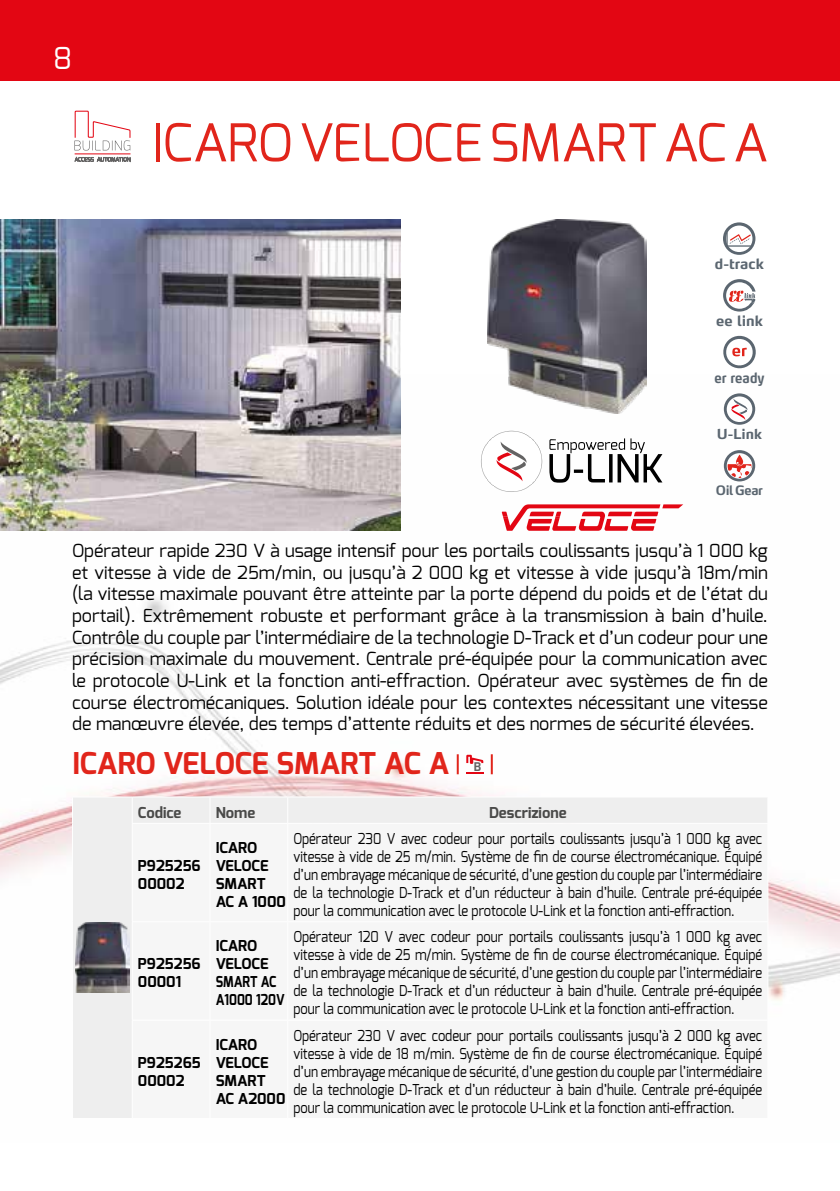
<style>
.page{position:relative;width:840px;height:1191px;background:#fff}
.page>*{position:absolute;margin:0;border:0;box-sizing:border-box;transform-origin:0 0}
.t1{font:52px "Exo";color:#e1251b}
.t2{font:700 30px "Exo";color:#e1251b}
.t3{font:30px "Exo";color:#fff}
.t4{font:18px/21.6px "Exo";color:#000;text-align:justify}
.t5{font:15px/18px "Exo";color:#000;text-align:justify;scale:.86 1}
.t6{font:700 15px/18px "Exo";color:#000}
.t7{font:700 15px "Exo";color:#4a4a49}
.t8{font:700 14px "Max LF";color:#5b6670}
.t9{font:700 14px "Max LF";color:#5b6670;scale:.89 1}
.t10{font:700 13.6px "Max LF";color:#5b6670}
.t11{font:700 12.8px "Max TF";letter-spacing:-.03em;color:#5b6670;scale:.95 1}
.t12{font:700 12px "Exo";color:#646363}
</style>
<div class="page">
<img style="left:0;top:374px;width:839px;height:627px">
<div style="left:0;top:0;width:839px;height:81px;background:#e30613"></div>
<hr style="left:839px;top:0;width:1px;height:81px;background:#e30613">
<img style="left:0;top:219px;width:400px;height:312px">
<hr style="left:75px;top:153px;width:55px;height:1px;background:#e30613">
<svg style="left:75px;top:157px;width:55px;height:4px"></svg>
<svg style="left:74px;top:110px;width:57px;height:40px"></svg>
<img style="left:487px;top:219px;width:159px;height:195px">
<svg style="left:549px;top:438px;width:113px;height:44px"></svg>
<svg style="left:480px;top:431px;width:62px;height:61px"></svg>
<svg style="left:723px;top:222px;width:32px;height:33px"></svg>
<svg style="left:723px;top:279px;width:32px;height:32px"></svg>
<svg style="left:723px;top:336px;width:33px;height:33px"></svg>
<svg style="left:723px;top:393px;width:31px;height:32px"></svg>
<svg style="left:723px;top:450px;width:31px;height:31px"></svg>
<svg style="left:501px;top:504px;width:182px;height:27px"></svg>
<div style="left:73px;top:797px;width:694px;height:321px;background:#eee"></div>
<div style="left:133px;top:824px;width:634px;height:294px;background:#f6f6f6"></div>
<svg style="left:287px;top:797px;width:1px;height:26px"></svg>
<svg style="left:767px;top:797px;width:1px;height:26px"></svg>
<hr style="left:72px;top:796px;width:60px;height:1px;background:#fff">
<svg style="left:72px;top:797px;width:1px;height:26px"></svg>
<svg style="left:132px;top:797px;width:1px;height:26px"></svg>
<hr style="left:72px;top:823px;width:1px;height:98px;background:#fff">
<hr style="left:132px;top:823px;width:1px;height:98px;background:#fff">
<hr style="left:72px;top:921px;width:1px;height:99px;background:#fff">
<hr style="left:132px;top:922px;width:1px;height:97px;background:#fff">
<hr style="left:132px;top:1020px;width:1px;height:98px;background:#fff">
<hr style="left:132px;top:823px;width:78px;height:1px;background:#fff">
<hr style="left:132px;top:921px;width:78px;height:1px;background:#fff">
<hr style="left:132px;top:1019px;width:78px;height:1px;background:#fff">
<hr style="left:287px;top:823px;width:480px;height:1px;background:#fff">
<hr style="left:287px;top:823px;width:1px;height:98px;background:#fff">
<hr style="left:767px;top:823px;width:1px;height:98px;background:#fff">
<hr style="left:287px;top:921px;width:480px;height:1px;background:#fff">
<hr style="left:287px;top:922px;width:1px;height:97px;background:#fff">
<hr style="left:767px;top:922px;width:1px;height:97px;background:#fff">
<hr style="left:287px;top:1019px;width:480px;height:1px;background:#fff">
<hr style="left:287px;top:1020px;width:1px;height:98px;background:#fff">
<hr style="left:132px;top:796px;width:78px;height:1px;background:#fff">
<hr style="left:287px;top:796px;width:480px;height:1px;background:#fff">
<hr style="left:210px;top:796px;width:77px;height:1px;background:#fff">
<svg style="left:209px;top:797px;width:1px;height:26px"></svg>
<hr style="left:210px;top:823px;width:77px;height:1px;background:#fff">
<hr style="left:209px;top:823px;width:1px;height:98px;background:#fff">
<hr style="left:210px;top:921px;width:77px;height:1px;background:#fff">
<hr style="left:209px;top:922px;width:1px;height:97px;background:#fff">
<hr style="left:210px;top:1019px;width:77px;height:1px;background:#fff">
<hr style="left:209px;top:1020px;width:1px;height:98px;background:#fff">
<hr style="left:456px;top:754px;width:2px;height:20px;background:#e1251b">
<svg style="left:466px;top:772px;width:17px;height:2px"></svg>
<svg style="left:466px;top:754px;width:17px;height:10px"></svg>
<hr style="left:490px;top:754px;width:2px;height:20px;background:#e1251b">
<img style="left:75px;top:922px;width:54px;height:71px">
<h2 class="t3" style="left:53px;top:39px;width:21px">8</h2>
<h1 class="t1" style="left:151px;top:109px;width:617px">ICARO VELOCE SMART AC A</h1>
<p class="t8" style="left:714px;top:255px;width:51px">d-track</p>
<p class="t8" style="left:715px;top:312px;width:48px">ee link</p>
<p class="t9" style="left:714px;top:369px;width:58px">er ready</p>
<p class="t10" style="left:716px;top:425px;width:47px">U-Link</p>
<p class="t11" style="left:715px;top:483px;width:51px">Oil Gear</p>
<p class="t4" style="left:72px;top:540px;width:697px">Opérateur rapide 230 V à usage intensif pour les portails coulissants jusqu’à 1 000 kg et vitesse à vide de 25m/min, ou jusqu’à 2 000 kg et vitesse à vide jusqu’à 18m/min (la vitesse maximale pouvant être atteinte par la porte dépend du poids et de l’état du portail). Extrêmement robuste et performant grâce à la transmission à bain d’huile.<br>Contrôle du couple par l’intermédiaire de la technologie D-Track et d’un codeur pour une précision maximale du mouvement. Centrale pré-équipée pour la communication avec le protocole U-Link et la fonction anti-effraction. Opérateur avec systèmes de fin de course électromécaniques. Solution idéale pour les contextes nécessitant une vitesse de manœuvre élevée, des temps d’attente réduits et des normes de sécurité élevées.</p>
<h2 class="t2" style="left:72px;top:744px;width:378px">ICARO VELOCE SMART AC A</h2>
<p class="t12" style="left:473px;top:759px;width:9px">B</p>
<p class="t7" style="left:138px;top:802px;width:45px">Codice</p>
<p class="t7" style="left:215px;top:802px;width:41px">Nome</p>
<p class="t7" style="left:489px;top:802px;width:79px">Descrizione</p>
<p class="t6" style="left:138px;top:856px;width:64px">P925256<br>00002</p>
<p class="t6" style="left:138px;top:955px;width:64px">P925256<br>00001</p>
<p class="t6" style="left:138px;top:1053px;width:64px">P925265<br>00002</p>
<p class="t6" style="left:215px;top:838px;width:72px">ICARO<br>VELOCE<br>SMART<br>AC A 1000</p>
<p class="t5" style="left:293px;top:829px;width:546px">Opérateur 230 V avec codeur pour portails coulissants jusqu’à 1 000 kg avec vitesse à vide de 25 m/min. Système de fin de course électromécanique. Équipé d’un embrayage mécanique de sécurité, d’une gestion du couple par l’intermédiaire de la technologie D-Track et d’un réducteur à bain d’huile. Centrale pré-équipée pour la communication avec le protocole U-Link et la fonction anti-effraction.</p>
<p class="t6" style="left:215px;top:937px;width:71px">ICARO<br>VELOCE<br>SMART AC<br>A1000 120V</p>
<p class="t5" style="left:293px;top:928px;width:546px">Opérateur 120 V avec codeur pour portails coulissants jusqu’à 1 000 kg avec vitesse à vide de 25 m/min. Système de fin de course électromécanique. Équipé d’un embrayage mécanique de sécurité, d’une gestion du couple par l’intermédiaire de la technologie D-Track et d’un réducteur à bain d’huile. Centrale pré-équipée pour la communication avec le protocole U-Link et la fonction anti-effraction.</p>
<p class="t6" style="left:215px;top:1035px;width:71px">ICARO<br>VELOCE<br>SMART<br>AC A2000</p>
<p class="t5" style="left:293px;top:1026px;width:546px">Opérateur 230 V avec codeur pour portails coulissants jusqu’à 2 000 kg avec vitesse à vide de 18 m/min. Système de fin de course électromécanique. Équipé d’un embrayage mécanique de sécurité, d’une gestion du couple par l’intermédiaire de la technologie D-Track et d’un réducteur à bain d’huile. Centrale pré-équipée pour la communication avec le protocole U-Link et la fonction anti-effraction.</p>
</div>
